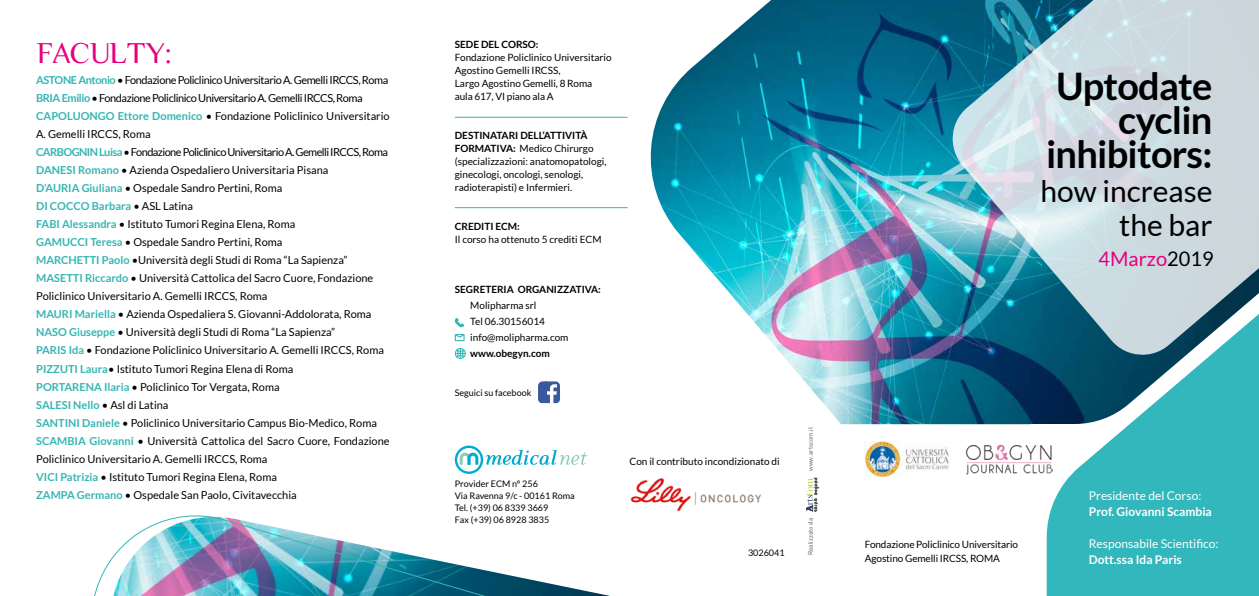
<style>
.page{position:relative;width:1259px;height:596px;background:#fff}
.page>*{position:absolute;margin:0;border:0;box-sizing:border-box;transform-origin:0 0}
.t1{font:700 37.9px/34px "Lato";letter-spacing:-.02em;color:#000;text-align:right}
.t2{font:30px/34px "Lato";color:#000;text-align:right}
.t3{font:30px "CM Tiempo";color:#e6007d}
.t4{font:20px "Lato";color:#e6007d}
.t5{font:12px "Lato";color:#fff}
.t6{font:700 12px "Lato";color:#fff}
.t7{font:11px/18px "Lato";color:#000}
.t8{font:10px/13px "Lato";color:#000}
.t9{font:700 10px "Lato";color:#000}
.t10{font:9px/12px "Lato";color:#000}
.t11{font:6.3px "DINOT";color:#575756}
.s1{font-weight:700;color:#35b6b4}
.s2{font-weight:700}
.s3{color:#000}
</style>
<div class="page">
<img style="left:650px;top:0;width:396px;height:424px">
<svg style="left:951px;top:0;width:308px;height:355px;background:#9dc1cd"></svg>
<svg style="left:1046px;top:258px;width:213px;height:337px;background:#55afb7"></svg>
<img style="left:965px;top:442px;width:87px;height:32px">
<img style="left:865px;top:441px;width:84px;height:35px">
<svg style="left:806px;top:478px;width:12px;height:33px"></svg>
<svg style="left:538px;top:381px;width:22px;height:22px"></svg>
<svg style="left:455px;top:445px;width:132px;height:28px"></svg>
<svg style="left:455px;top:334px;width:9px;height:7px"></svg>
<svg style="left:455px;top:348px;width:11px;height:11px"></svg>
<svg style="left:454px;top:317px;width:10px;height:10px"></svg>
<hr style="left:455px;top:207px;width:172px;height:1px;background:#35b6b4">
<hr style="left:455px;top:117px;width:172px;height:1px;background:#35b6b4">
<img style="left:94px;top:511px;width:586px;height:84px">
<img style="left:630px;top:478px;width:131px;height:33px">
<h2 class="t3" style="left:37px;top:37px;width:137px">FACULTY:</h2>
<p class="t7" style="left:36px;top:71px;width:355px"><span class="s1">ASTONE Antonio</span> • Fondazione Policlinico Universitario A. Gemelli IRCCS, Roma <span class="s1">BRIA Emilio</span> • Fondazione Policlinico Universitario A. Gemelli IRCCS, Roma <span class="s1">CAPOLUONGO Ettore Domenico</span> • Fondazione Policlinico Universitario A. Gemelli IRCCS, Roma<br><span class="s1">CARBOGNIN Luisa</span>• Fondazione Policlinico Universitario A. Gemelli IRCCS, Roma <span class="s1">DANESI Romano</span> • Azienda Ospedaliero Universitaria Pisana<br><span class="s1">D’AURIA Giuliana</span> • Ospedale Sandro Pertini, Roma<br><span class="s1">DI COCCO Barbara</span> • ASL Latina<br><span class="s1">FABI Alessandra</span> • Istituto Tumori Regina Elena, Roma<br><span class="s1">GAMUCCI Teresa</span> • Ospedale Sandro Pertini, Roma<br><span class="s1">MARCHETTI Paolo</span> •Università degli Studi di Roma “La Sapienza” <span class="s1">MASETTI Riccardo</span> • Università Cattolica del Sacro Cuore, Fondazione Policlinico Universitario A. Gemelli IRCCS, Roma<br><span class="s1">MAURI Mariella</span> • Azienda Ospedaliera S. Giovanni-Addolorata, Roma <span class="s1">NASO Giuseppe</span> • Università degli Studi di Roma “La Sapienza”<br><span class="s1">PARIS Ida</span> • Fondazione Policlinico Universitario A. Gemelli IRCCS, Roma <span class="s1">PIZZUTI Laura</span>• Istituto Tumori Regina Elena di Roma<br><span class="s1">PORTARENA Ilaria</span> • Policlinico Tor Vergata, Roma<br><span class="s1">SALESI Nello</span> • Asl di Latina<br><span class="s1">SANTINI Daniele</span> • Policlinico Universitario Campus Bio-Medico, Roma <span class="s1">SCAMBIA Giovanni</span> • Università Cattolica del Sacro Cuore, Fondazione Policlinico Universitario A. Gemelli IRCCS, Roma<br><span class="s1">VICI Patrizia</span> • Istituto Tumori Regina Elena, Roma<br><span class="s1">ZAMPA Germano</span> • Ospedale San Paolo, Civitavecchia</p>
<p class="t9" style="left:455px;top:38px;width:85px">SEDE DEL CORSO:</p>
<p class="t8" style="left:455px;top:51px;width:158px">Fondazione Policlinico Universitario<br>Agostino Gemelli IRCSS,<br>Largo Agostino Gemelli, 8 Roma aula 617, VI piano ala A</p>
<p class="t8" style="left:455px;top:129px;width:153px"><span class="s2">DESTINATARI DELL’ATTIVITÀ<br>FORMATIVA:</span> Medico Chirurgo (specializzazioni: anatomopatologi, ginecologi, oncologi, senologi, radioterapisti) e Infermieri.</p>
<p class="t9" style="left:455px;top:220px;width:66px">CREDITI ECM:</p>
<p class="t8" style="left:455px;top:233px;width:148px">Il corso ha ottenuto 5 crediti ECM</p>
<p class="t9" style="left:455px;top:284px;width:148px">SEGRETERIA ORGANIZZATIVA:</p>
<p class="t8" style="left:470px;top:297px;width:100px;line-height:16px">Molipharma srl<br>Tel 06.30156014 info@molipharma.com</p>
<p class="t9" style="left:470px;top:348px;width:81px">www.obegyn.com</p>
<p class="t10" style="left:455px;top:386px;width:78px">Seguici su facebook</p>
<p class="t10" style="left:455px;top:477px;width:121px">Provider ECM n° 256<br>Via Ravenna 9/c - 00161 Roma<br>Tel. (+39) 06 8339 3669<br>Fax (+39) 06 8928 3835</p>
<p class="t8" style="left:629px;top:454px;width:152px">Con il contributo incondizionato di</p>
<p class="t10" style="left:748px;top:546px;width:38px">3026041</p>
<p class="t11" style="left:806px;top:470px;width:45px;rotate:-90deg">www.artscom.it</p>
<p class="t11" style="left:806px;top:554px;width:39px;rotate:-90deg">Realizzato da</p>
<h1 class="t1" style="left:1046px;top:69px;width:168px">Uptodate cyclin inhibitors:</h1>
<h2 class="t2" style="left:1040px;top:174px;width:174px">how increase the bar</h2>
<h3 class="t4" style="left:1098px;top:247px;width:116px">4Marzo<span class="s3">2019</span></h3>
<p class="t8" style="left:865px;top:537px;width:155px;line-height:14px">Fondazione Policlinico Universitario<br>Agostino Gemelli IRCSS, ROMA</p>
<p class="t5" style="left:1089px;top:489px;width:114px">Presidente del Corso:</p>
<p class="t6" style="left:1089px;top:504px;width:125px">Prof. Giovanni Scambia</p>
<p class="t5" style="left:1089px;top:537px;width:131px">Responsabile Scientifico:</p>
<p class="t6" style="left:1089px;top:552px;width:94px">Dott.ssa Ida Paris</p>
</div>
